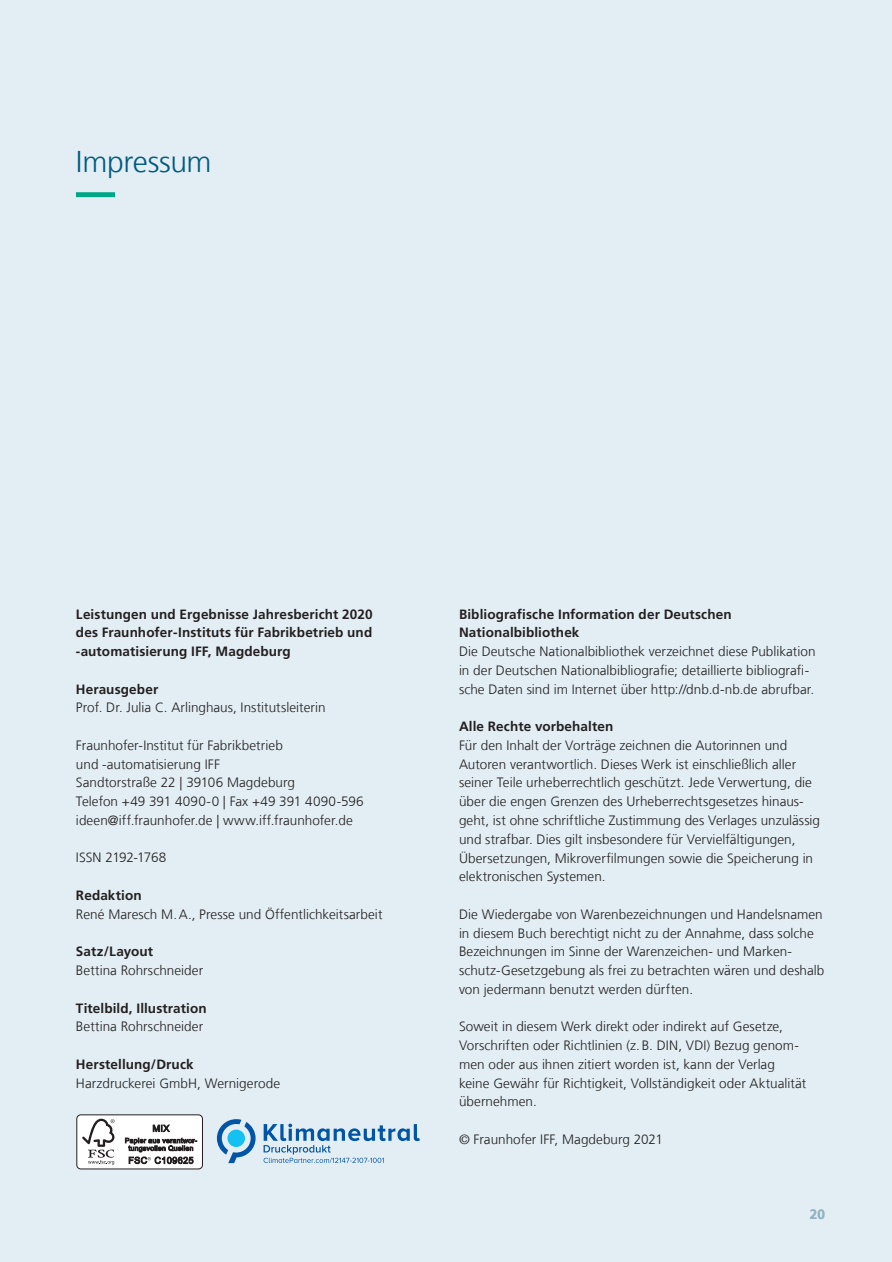
<style>
.page{position:relative;width:892px;height:1262px;background:#fff}
.page>*{position:absolute;margin:0;border:0;box-sizing:border-box;transform-origin:0 0}
.t1{font:300 30px "Frutiger LT Com";letter-spacing:-.015em;color:#005b7f}
.t2{font:300 13.5px/18.8px "Frutiger LT Com";letter-spacing:.005em;color:#231f20}
.t3{font:700 13.5px/18.8px "Frutiger LT Com";letter-spacing:.01em;color:#231f20;text-align:justify}
.t4{font:300 13.5px "Frutiger LT Com";letter-spacing:-.02em;color:#231f20}
.t5{font:700 13.5px "Frutiger LT Com";color:#93b3c3}
</style>
<div class="page">
<div style="left:0;top:0;width:891px;height:1262px;background:#e2eef4"></div>
<svg style="left:76px;top:192px;width:39px;height:5px"></svg>
<div style="left:76px;top:1114px;width:127px;height:55px;background:#fff;border:1px solid #231f20;border-radius:4px"></div>
<svg style="left:82px;top:1118px;width:32px;height:46px"></svg>
<svg style="left:125px;top:1124px;width:72px;height:40px"></svg>
<svg style="left:217px;top:1119px;width:38px;height:44px"></svg>
<svg style="left:263px;top:1123px;width:156px;height:40px"></svg>
<h1 class="t1" style="left:76px;top:144px;width:137px">Impressum</h1>
<p class="t3" style="left:76px;top:604px;width:298px">Leistungen und Ergebnisse Jahresbericht 2020 des Fraunhofer-Instituts für Fabrikbetrieb und -automatisierung IFF, Magdeburg</p>
<p class="t3" style="left:76px;top:679px;width:84px">Herausgeber</p>
<p class="t2" style="left:76px;top:698px;width:251px">Prof. Dr. Julia C. Arlinghaus, Institutsleiterin</p>
<p class="t2" style="left:76px;top:736px;width:289px">Fraunhofer-Institut für Fabrikbetrieb<br>und -automatisierung IFF<br>Sandtorstraße 22 | 39106 Magdeburg<br>Telefon +49 391 4090-0 | Fax +49 391 4090-596 ideen@iff.fraunhofer.de | www.iff.fraunhofer.de</p>
<p class="t4" style="left:76px;top:850px;width:92px">ISSN 2192-1768</p>
<p class="t3" style="left:76px;top:886px;width:67px">Redaktion</p>
<p class="t2" style="left:76px;top:905px;width:308px">René Maresch M.A., Presse und Öffentlichkeitsarbeit</p>
<p class="t3" style="left:76px;top:942px;width:79px">Satz/Layout</p>
<p class="t2" style="left:76px;top:961px;width:129px">Bettina Rohrschneider</p>
<p class="t3" style="left:76px;top:998px;width:132px">Titelbild, Illustration</p>
<p class="t2" style="left:76px;top:1017px;width:129px">Bettina Rohrschneider</p>
<p class="t3" style="left:76px;top:1054px;width:119px">Herstellung/Druck</p>
<p class="t2" style="left:76px;top:1073px;width:206px">Harzdruckerei GmbH, Wernigerode</p>
<p class="t3" style="left:459px;top:604px;width:274px">Bibliografische Information der Deutschen<br>Nationalbibliothek</p>
<p class="t2" style="left:459px;top:642px;width:358px">Die Deutsche Nationalbibliothek verzeichnet diese Publikation in der Deutschen Nationalbibliografie; detaillierte bibliografi&shy;sche Daten sind im Internet über http://dnb.d-nb.de abrufbar.</p>
<p class="t3" style="left:459px;top:717px;width:156px">Alle Rechte vorbehalten</p>
<p class="t2" style="left:459px;top:736px;width:362px">Für den Inhalt der Vorträge zeichnen die Autorinnen und Autoren verantwortlich. Dieses Werk ist einschließlich aller seiner Teile urheberrechtlich geschützt. Jede Verwertung, die über die engen Grenzen des Urheberrechtsgesetzes hinaus&shy;geht, ist ohne schriftliche Zustimmung des Verlages unzulässig und strafbar. Dies gilt insbesondere für Vervielfältigungen, Übersetzungen, Mikroverfilmungen sowie die Speicherung in elektronischen Systemen.</p>
<p class="t2" style="left:459px;top:905px;width:366px">Die Wiedergabe von Warenbezeichnungen und Handelsnamen in diesem Buch berechtigt nicht zu der Annahme, dass solche Bezeichnungen im Sinne der Warenzeichen- und Marken&shy;schutz-Gesetzgebung als frei zu betrachten wären und deshalb von jedermann benutzt werden dürften.</p>
<p class="t2" style="left:459px;top:1017px;width:349px">Soweit in diesem Werk direkt oder indirekt auf Gesetze, Vorschriften oder Richtlinien (z.B. DIN, VDI) Bezug genom&shy;men oder aus ihnen zitiert worden ist, kann der Verlag keine Gewähr für Richtigkeit, Vollständigkeit oder Aktualität übernehmen.</p>
<p class="t2" style="left:459px;top:1130px;width:205px">© Fraunhofer IFF, Magdeburg 2021</p>
<p class="t5" style="left:809px;top:1206px;width:17px">20</p>
</div>
